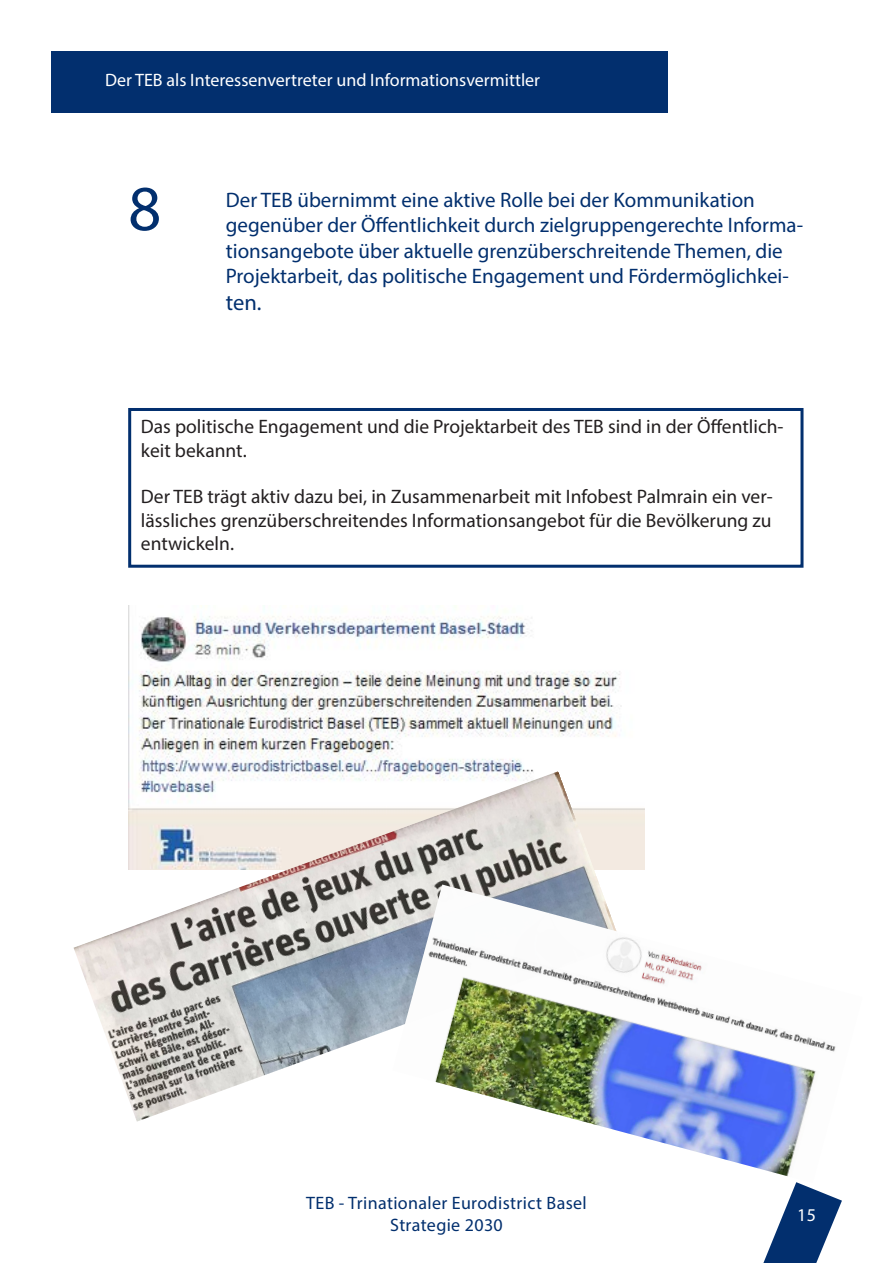
<style>
.page{position:relative;width:893px;height:1263px;background:#fff}
.page>*{position:absolute;margin:0;border:0;box-sizing:border-box;transform-origin:0 0}
.t1{font:64.5px "Myriad Pro";color:#022f6e}
.t2{font:22.5px "Myriad Pro";color:#022f6e}
.t3{font:21px/25.2px "Myriad Pro";color:#022f6e}
.t4{font:19.5px/23.4px "Myriad Pro";color:#231f20}
.t5{font:18px "Myriad Pro";color:#fff}
.t6{font:18px/21.6px "Myriad Pro";letter-spacing:.02em;color:#022f6e;text-align:center}
</style>
<div class="page">
<svg style="left:763px;top:1183px;width:79px;height:80px"></svg>
<div style="left:51px;top:51px;width:616px;height:62px;background:#022f6e"></div>
<div style="left:128px;top:408px;width:675px;height:160px;border:3px solid #022f6e"></div>
<img style="left:129px;top:605px;width:515px;height:265px">
<img style="left:74px;top:771px;width:548px;height:350px">
<img style="left:392px;top:884px;width:444px;height:299px">
<p class="t5" style="left:105px;top:69px;width:437px">Der TEB als Interessenvertreter und Informationsvermittler</p>
<p class="t1" style="left:128px;top:169px;width:35px">8</p>
<p class="t3" style="left:226px;top:187px;width:579px">Der TEB übernimmt eine aktive Rolle bei der Kommunikation gegenüber der Öffentlichkeit durch zielgruppengerechte Informa&shy;tionsangebote über aktuelle grenzüberschreitende Themen, die Projektarbeit, das politische Engagement und Fördermöglichkei-</p>
<p class="t2" style="left:226px;top:288px;width:37px">ten.</p>
<p class="t4" style="left:141px;top:415px;width:644px">Das politische Engagement und die Projektarbeit des TEB sind in der Öffentlich&shy;keit bekannt.</p>
<p class="t4" style="left:141px;top:485px;width:633px;text-align:justify">Der TEB trägt aktiv dazu bei, in Zusammenarbeit mit Infobest Palmrain ein ver&shy;lässliches grenzüberschreitendes Informationsangebot für die Bevölkerung zu entwickeln.</p>
<p class="t6" style="left:306px;top:1192px;width:282px">TEB - Trinationaler Eurodistrict Basel<br>Strategie 2030</p>
<p class="t5" style="left:797px;top:1204px;width:20px">15</p>
</div>
